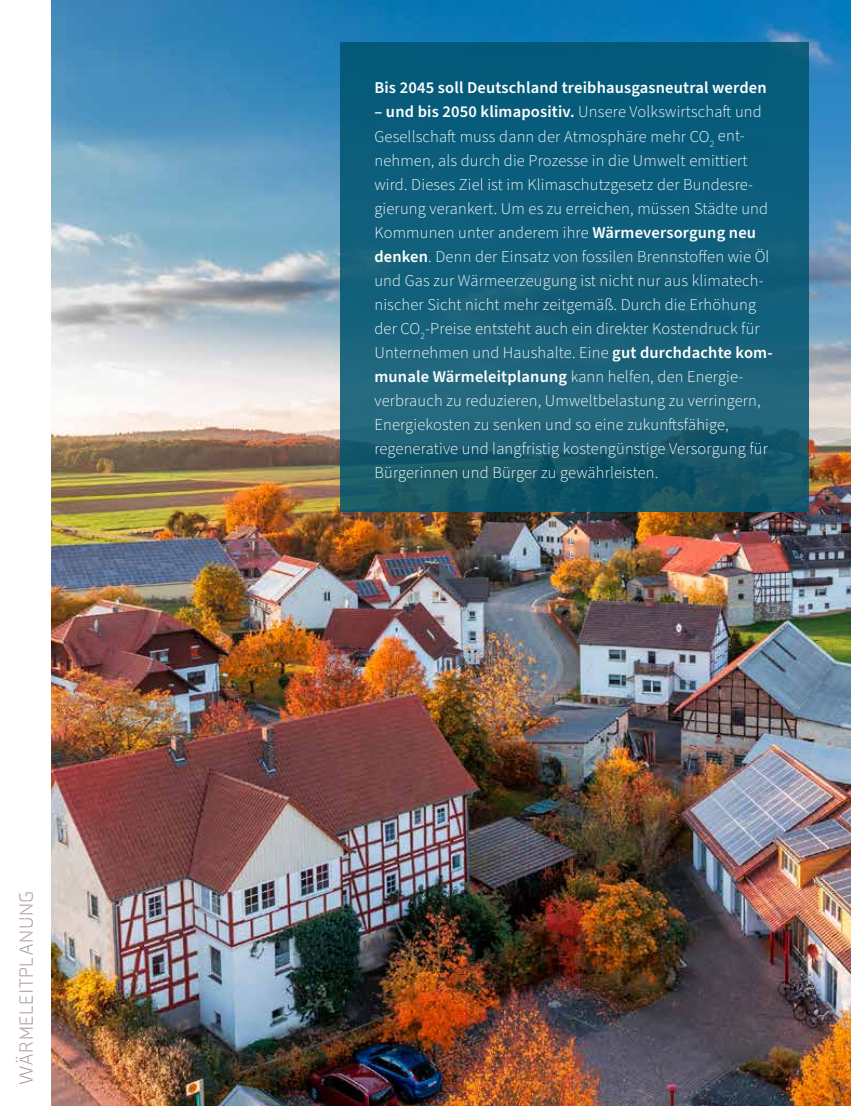
<style>
.page{position:relative;width:851px;height:1106px;background:#fff}
.page>*{position:absolute;margin:0;border:0;box-sizing:border-box;transform-origin:0 0}
.t1{font:300 19.5px "Axia Stencil";letter-spacing:.025em;color:#a49295}
.t2{font:300 16.5px/24px "Source Sans Pro";letter-spacing:.01em;color:#fff}
.t3{font:600 16.5px "Source Sans Pro";letter-spacing:.01em;color:#fff}
.s1{font-weight:600}
</style>
<div class="page">
<hr style="left:850px;top:517px;width:1px;height:589px;background:#f5f3f3">
<img style="left:51px;top:0;width:799px;height:1106px">
<svg style="left:340px;top:43px;width:468px;height:468px;background:#125e77"></svg>
<p class="t1" style="left:15px;top:1084px;width:195px;rotate:-90deg">WÄRMELEITPLANUNG</p>
<p class="t3" style="left:374px;top:77px;width:393px">Bis 2045 soll Deutschland treibhausgasneutral werden</p>
<p class="t2" style="left:374px;top:100px;width:400px"><span class="s1">– und bis 2050 klimapositiv.</span> Unsere Volkswirtschaft und Gesellschaft muss dann der Atmosphäre mehr CO<sub>2</sub> ent&shy;nehmen, als durch die Prozesse in die Umwelt emittiert wird. Dieses Ziel ist im Klimaschutzgesetz der Bundesre&shy;gierung verankert. Um es zu erreichen, müssen Städte und Kommunen unter anderem ihre <span class="s1">Wärmeversorgung neu denken</span>. Denn der Einsatz von fossilen Brennstoffen wie Öl und Gas zur Wärmeerzeugung ist nicht nur aus klimatech&shy;nischer Sicht nicht mehr zeitgemäß. Durch die Erhöhung der CO<sub>2</sub>-Preise entsteht auch ein direkter Kostendruck für Unternehmen und Haushalte. Eine <span class="s1">gut durchdachte kom&shy;munale Wärmeleitplanung</span> kann helfen, den Energie&shy;verbrauch zu reduzieren, Umweltbelastung zu verringern, Energiekosten zu senken und so eine zukunftsfähige, regenerative und langfristig kostengünstige Versorgung für Bürgerinnen und Bürger zu gewährleisten.</p>
</div>
